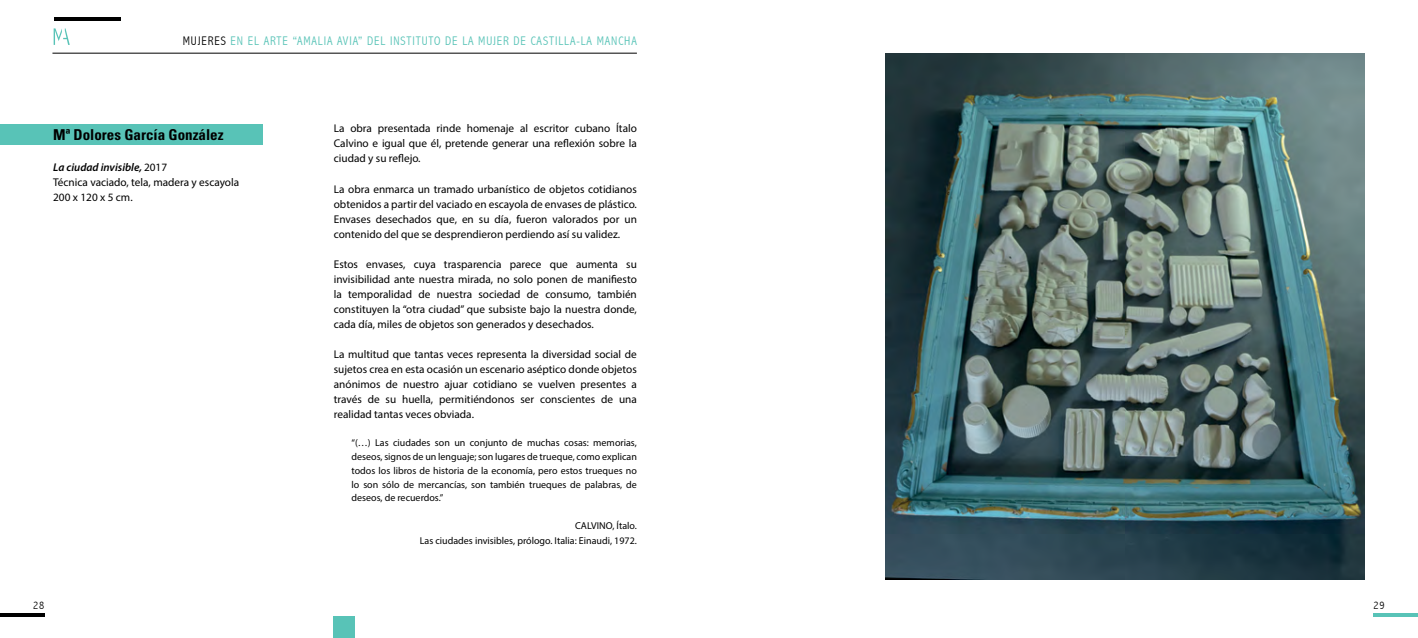
<style>
.page{position:relative;width:1418px;height:638px;background:#fff}
.page>*{position:absolute;margin:0;border:0;box-sizing:border-box;transform-origin:0 0}
.t1{font:700 condensed 15px "Univers";color:#000}
.t2{font:300 condensed 12.5px "Abadi";letter-spacing:.07em;color:#58c3b7}
.t3{font:11.25px/15px "Myriad Pro";color:#000;text-align:justify}
.t4{font:300 condensed 11.25px "Abadi";color:#000}
.t5{font:10px/13.8px "Myriad Pro";color:#000;text-align:justify}
.s1{color:#000}
.s2{font-weight:600;font-style:italic}
</style>
<div class="page">
<hr style="left:0;top:613px;width:45px;height:4px;background:#000">
<hr style="left:1373px;top:613px;width:44px;height:4px;background:#58c3b7">
<div style="left:0;top:124px;width:262px;height:20px;background:#58c3b7"></div>
<hr style="left:52px;top:53px;width:585px;height:1px;background:#000">
<hr style="left:54px;top:17px;width:66px;height:4px;background:#000">
<svg style="left:54px;top:28px;width:16px;height:17px"></svg>
<div style="left:334px;top:617px;width:21px;height:21px;background:#58c3b7"></div>
<img style="left:885px;top:53px;width:479px;height:526px">
<p class="t2" style="left:183px;top:33px;width:455px"><span class="s1">MUJERES</span> EN EL ARTE “AMALIA AVIA” DEL INSTITUTO DE LA MUJER DE CASTILLA-LA MANCHA</p>
<h1 class="t1" style="left:53px;top:126px;width:172px">Mª Dolores García González</h1>
<h1 class="t1" style="left:59px;top:126px;width:68px">Alicia Díaz</h1>
<p class="t3" style="left:53px;top:160px;width:187px;text-align:left"><span class="s2">La ciudad invisible,</span> 2017<br>Técnica vaciado, tela, madera y escayola<br>200 x 120 x 5 cm.</p>
<p class="t3" style="left:334px;top:121px;width:304px">La obra presentada rinde homenaje al escritor cubano Ítalo Calvino e igual que él, pretende generar una reflexión sobre la ciudad y su reflejo.</p>
<p class="t3" style="left:334px;top:181px;width:304px">La obra enmarca un tramado urbanístico de objetos cotidianos obtenidos a partir del vaciado en escayola de envases de plástico.<br>Envases desechados que, en su día, fueron valorados por un contenido del que se desprendieron perdiendo así su validez.</p>
<p class="t3" style="left:334px;top:256px;width:304px">Estos envases, cuya trasparencia parece que aumenta su invisibilidad ante nuestra mirada, no solo ponen de manifiesto la temporalidad de nuestra sociedad de consumo, también constituyen la “otra ciudad” que subsiste bajo la nuestra donde, cada día, miles de objetos son generados y desechados.</p>
<p class="t3" style="left:334px;top:346px;width:304px">La multitud que tantas veces representa la diversidad social de sujetos crea en esta ocasión un escenario aséptico donde objetos anónimos de nuestro ajuar cotidiano se vuelven presentes a través de su huella, permitiéndonos ser conscientes de una realidad tantas veces obviada.</p>
<p class="t5" style="left:351px;top:436px;width:287px">“(…) Las ciudades son un conjunto de muchas cosas: memorias, deseos, signos de un lenguaje; son lugares de trueque, como explican todos los libros de historia de la economía, pero estos trueques no lo son sólo de mercancías, son también trueques de palabras, de deseos, de recuerdos.”</p>
<p class="t5" style="left:420px;top:518px;width:218px;line-height:15px;text-align:right">CALVINO, Ítalo.<br>Las ciudades invisibles, prólogo. Italia: Einaudi, 1972.</p>
<p class="t4" style="left:33px;top:598px;width:13px">28</p>
<p class="t4" style="left:1373px;top:598px;width:13px">29</p>
</div>
